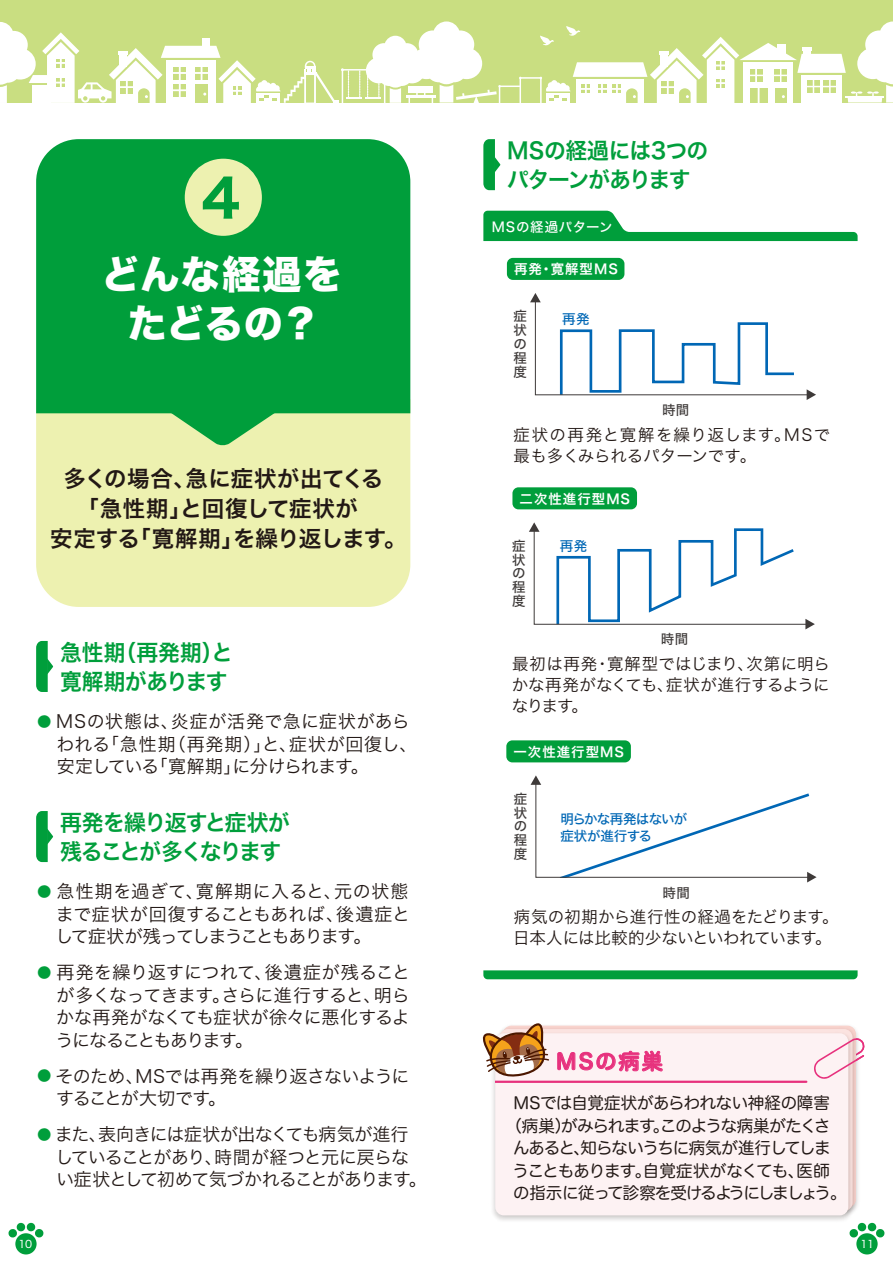
<style>
.page{position:relative;width:893px;height:1263px;background:#fff}
.page>*{position:absolute;margin:0;border:0;box-sizing:border-box;transform-origin:0 0}
.t1{font:51.9px "Hira Kaku Std W7";color:#009e3b}
.t2{font:39px/49.5px "Hira Kaku Std W8";letter-spacing:.02em;color:#fff;text-align:center}
.t3{font:22.5px/28.5px "Hira Kaku Std W6";letter-spacing:-.07em;color:#009e3b}
.t4{font:22.5px/28.5px "Hira Kaku Std W6";letter-spacing:-.045em;color:#009e3b}
.t5{font:22.5px "Hira Kaku Std W6";letter-spacing:-.025em;color:#221815}
.t6{font:22.5px/28.5px "Hira Kaku Std W6";color:#009e3b}
.t7{font:22.5px "Hira Kaku Std W6";color:#221815}
.t8{font:22.5px "Hira Kaku Std W6";letter-spacing:.025em;color:#221815}
.t9{font:21px "Hira Maru Std W6";letter-spacing:.105em;color:#e7317d}
.t10{font:18px/22.5px "Hira Kaku Std W3";letter-spacing:-.03em;color:#221815;text-align:justify}
.t11{font:18px/22.5px "Hira Kaku Std W3";letter-spacing:.025em;color:#221815}
.t12{font:16.5px "Hira Maru Std W4";letter-spacing:-.05em;color:#221815}
.t13{font:16.5px/21px "Hira Kaku Std W3";letter-spacing:.005em;color:#221815;text-align:justify}
.t14{font:16.5px/21px "Hira Kaku Std W3";letter-spacing:-.02em;color:#221815}
.t15{font:16.5px/21px "Hira Kaku Std W3";letter-spacing:.025em;color:#221815}
.t16{font:16.5px "Hira Maru Std W4";letter-spacing:-.07em;color:#221815}
.t17{font:16.5px "Hira Maru Std W4";letter-spacing:-.025em;color:#221815}
.t18{font:13.5px "Hira Kaku Std W6";letter-spacing:.075em;color:#fff}
.t19{font:13.5px/13.8px "Hira Kaku Std W5";color:#3e3a39;text-align:justify}
.t20{font:13.5px/16.5px "Hira Kaku Std W5";letter-spacing:-.045em;color:#0067b5}
.t21{font:13.5px "Hira Kaku Std W5";letter-spacing:.05em;color:#fff}
.t22{font:10.5px "Hira Kaku Std W4";color:#fff}
.s1{font-size:14.4px;color:#009e3b}
</style>
<div class="page">
<div style="left:15px;top:1233px;width:22px;height:21px;background:#009e3b;border-radius:50%"></div>
<svg style="left:8px;top:1222px;width:36px;height:16px"></svg>
<div style="left:856px;top:1233px;width:22px;height:21px;background:#009e3b;border-radius:50%"></div>
<svg style="left:849px;top:1222px;width:36px;height:16px"></svg>
<div style="left:36px;top:413px;width:374px;height:194px;background:#edf1b0"></div>
<div style="left:36px;top:139px;width:374px;height:274px;background:#009e3b"></div>
<svg style="left:128px;top:382px;width:190px;height:64px;background:#56bc65"></svg>
<svg style="left:483px;top:211px;width:375px;height:30px"></svg>
<div style="left:512px;top:487px;width:125px;height:22px;background:#009e3b;border-radius:6px"></div>
<svg style="left:529px;top:522px;width:286px;height:107px"></svg>
<div style="left:506px;top:740px;width:125px;height:22px;background:#009e3b;border-radius:6px"></div>
<svg style="left:531px;top:775px;width:285px;height:107px"></svg>
<div style="left:507px;top:258px;width:117px;height:22px;background:#009e3b;border-radius:6px"></div>
<svg style="left:530px;top:293px;width:286px;height:107px"></svg>
<img style="left:550px;top:1025px;width:308px;height:185px">
<img style="left:493px;top:1029px;width:362px;height:195px">
<div style="left:495px;top:1033px;width:353px;height:182px;background:#fdf2f3;border-radius:9px"></div>
<svg style="left:814px;top:1038px;width:51px;height:41px"></svg>
<svg style="left:557px;top:1051px;width:106px;height:21px"></svg>
<svg style="left:482px;top:1023px;width:68px;height:57px"></svg>
<hr style="left:495px;top:1081px;width:311px;height:2px;background:#e7317d">
<svg style="left:36px;top:641px;width:17px;height:51px"></svg>
<svg style="left:36px;top:811px;width:17px;height:51px"></svg>
<svg style="left:483px;top:139px;width:17px;height:51px"></svg>
<div style="left:185px;top:159px;width:77px;height:77px;background:#edf1b0;border-radius:50%"></div>
<svg style="left:483px;top:970px;width:375px;height:9px;background:#0ba244"></svg>
<div style="left:0;top:0;width:893px;height:103px;background:#c9de81"></div>
<hr style="left:520px;top:77px;width:21px;height:2px;background:#fff">
<svg style="left:0;top:21px;width:521px;height:82px"></svg>
<svg style="left:540px;top:21px;width:353px;height:82px"></svg>
<h1 class="t1" style="left:202px;top:157px;width:40px">4</h1>
<h2 class="t2" style="left:101px;top:251px;width:242px">どんな経過をたどるの？</h2>
<p class="t7" style="left:63px;top:461px;width:321px">多くの場合、急に症状が出てくる</p>
<p class="t8" style="left:76px;top:491px;width:283px">「急性期」と回復して症状が</p>
<p class="t5" style="left:50px;top:521px;width:358px">安定する「寛解期」を繰り返します。</p>
<p class="t6" style="left:60px;top:639px;width:174px">急性期（再発期）と寛解期があります</p>
<p class="t11" style="left:56px;top:710px;width:363px;text-indent:-19px"><span class="s1">●</span> MSの状態は、炎症が活発で急に症状があらわれる「急性期（再発期）」と、症状が回復し、安定している「寛解期」に分けられます。</p>
<p class="t3" style="left:60px;top:809px;width:232px">再発を繰り返すと症状が残ることが多くなります</p>
<p class="t10" style="left:56px;top:880px;width:356px;text-indent:-18px"><span class="s1">●</span> 急性期を過ぎて、寛解期に入ると、元の状態まで症状が回復することもあれば、後遺症として症状が残ってしまうこともあります。</p>
<p class="t10" style="left:56px;top:961px;width:356px;text-indent:-18px"><span class="s1">●</span> 再発を繰り返すにつれて、後遺症が残ることが多くなってきます。さらに進行すると、明らかな再発がなくても症状が徐々に悪化するようになることもあります。</p>
<p class="t10" style="left:56px;top:1065px;width:355px;text-indent:-19px"><span class="s1">●</span> そのため、MSでは再発を繰り返さないようにすることが大切です。</p>
<p class="t10" style="left:56px;top:1123px;width:373px;text-align:left;text-indent:-18px"><span class="s1">●</span> また、表向きには症状が出なくても病気が進行していることがあり、時間が経つと元に戻らない症状として初めて気づかれることがあります。</p>
<p class="t4" style="left:507px;top:137px;width:203px">MSの経過には3つのパターンがあります</p>
<p class="t21" style="left:492px;top:216px;width:122px">MSの経過パターン</p>
<p class="t18" style="left:514px;top:259px;width:105px">再発・寛解型MS</p>
<p class="t19" style="left:513px;top:309px;width:14px">症状の程度</p>
<p class="t20" style="left:562px;top:311px;width:29px">再発</p>
<p class="t19" style="left:662px;top:403px;width:29px">時間</p>
<p class="t15" style="left:513px;top:424px;width:318px">症状の再発と寛解を繰り返します。MSで最も多くみられるパターンです。</p>
<p class="t18" style="left:520px;top:488px;width:112px">二次性進行型MS</p>
<p class="t19" style="left:512px;top:539px;width:14px">症状の程度</p>
<p class="t20" style="left:560px;top:538px;width:29px">再発</p>
<p class="t19" style="left:661px;top:633px;width:29px">時間</p>
<p class="t13" style="left:512px;top:653px;width:320px">最初は再発・寛解型ではじまり、次第に明らかな再発がなくても、症状が進行するようになります。</p>
<p class="t18" style="left:513px;top:741px;width:112px">一次性進行型MS</p>
<p class="t19" style="left:514px;top:792px;width:14px">症状の程度</p>
<p class="t20" style="left:560px;top:811px;width:128px">明らかな再発はないが症状が進行する</p>
<p class="t19" style="left:662px;top:886px;width:29px">時間</p>
<p class="t14" style="left:513px;top:906px;width:327px">病気の初期から進行性の経過をたどります。日本人には比較的少ないといわれています。</p>
<p class="t9" style="left:556px;top:1045px;width:108px">MSの病巣</p>
<p class="t17" style="left:514px;top:1090px;width:318px">MSでは自覚症状があらわれない神経の障害</p>
<p class="t12" style="left:505px;top:1113px;width:327px">（病巣）がみられます。このような病巣がたくさ</p>
<p class="t12" style="left:513px;top:1136px;width:319px">んあると、知らないうちに病気が進行してしま</p>
<p class="t12" style="left:513px;top:1158px;width:319px">うこともあります。自覚症状がなくても、医師</p>
<p class="t16" style="left:513px;top:1181px;width:335px">の指示に従って診察を受けるようにしましょう。</p>
<p class="t22" style="left:19px;top:1236px;width:15px">10</p>
<p class="t22" style="left:860px;top:1236px;width:15px">11</p>
</div>
